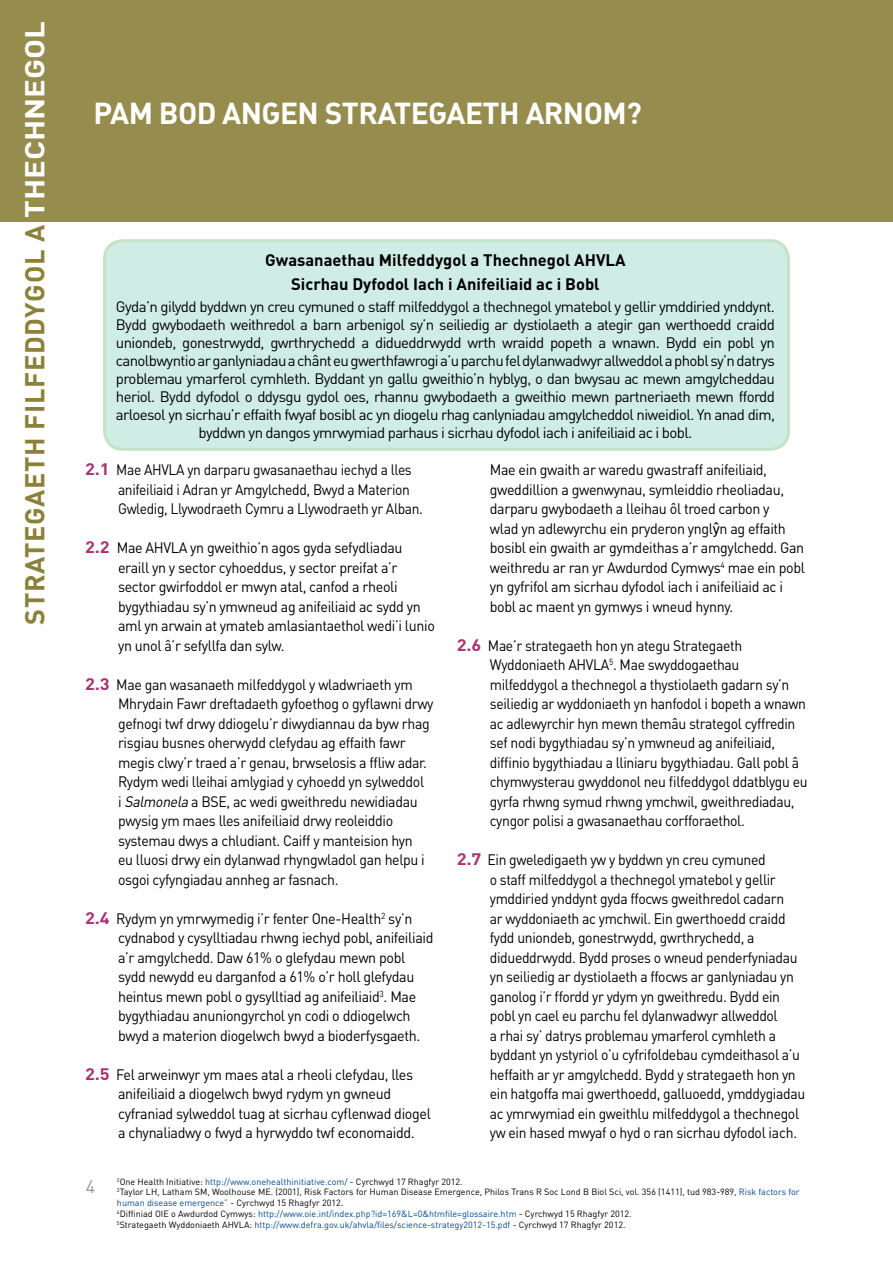
<style>
.page{position:relative;width:893px;height:1263px;background:#fff}
.page>*{position:absolute;margin:0;border:0;box-sizing:border-box;transform-origin:0 0}
.t1{font:30px "DIN Bold Alternate";letter-spacing:-.02em;color:#fff}
.t2{font:700 27px "DIN";letter-spacing:.025em;color:#8c813b}
.t3{font:18px "DIN";color:#939598}
.t4{font:700 16.5px/24px "DIN";color:#000;text-align:center}
.t5{font:15px/19.5px "DIN";letter-spacing:-.025em;color:#000;scale:.93 1}
.t6{font:15px/19.5px "DIN";letter-spacing:-.025em;color:#000;scale:.95 1}
.t7{font:15px/18px "DIN";letter-spacing:-.025em;color:#000;text-align:center}
.t8{font:15px/19.5px "DIN";letter-spacing:-.025em;color:#000;scale:.94 1}
.t9{font:15px/19.5px "DIN";letter-spacing:-.025em;color:#000;scale:.92 1}
.t10{font:9px/10.8px "DIN";color:#000}
.s1{color:#fff}
.s2{font-weight:700;font-size:16.5px;color:#a93274}
.s3{font-style:italic}
.s4{font-family:"Trebuchet MS"}
.s5{color:#004990}
</style>
<div class="page">
<div style="left:0;top:0;width:893px;height:222px;background:#968c4d"></div>
<div style="left:105px;top:241px;width:683px;height:208px;background:#d0ede5;border-radius:18px"></div>
<div style="left:103px;top:239px;width:687px;height:212px;border:3px solid #329b3e;border-radius:18px"></div>
<h2 class="t2" style="left:17px;top:625px;width:605px;rotate:-90deg">STRATEGAETH FILFEDDYGOL A <span class="s1">THECHNEGOL</span></h2>
<h1 class="t1" style="left:94px;top:94px;width:550px">PAM BOD ANGEN STRATEGAETH ARNOM?</h1>
<p class="t4" style="left:265px;top:247px;width:362px">Gwasanaethau Milfeddygol a Thechnegol AHVLA<br>Sicrhau Dyfodol Iach i Anifeiliaid ac i Bobl</p>
<p class="t7" style="left:116px;top:297px;width:661px">Gyda’n gilydd byddwn yn creu cymuned o staff milfeddygol a thechnegol ymatebol y gellir ymddiried ynddynt.<br>Bydd gwybodaeth weithredol a barn arbenigol sy’n seiliedig ar dystiolaeth a ategir gan werthoedd craidd uniondeb, gonestrwydd, gwrthrychedd a didueddrwydd wrth wraidd popeth a wnawn. Bydd ein pobl yn canolbwyntio ar ganlyniadau a chânt eu gwerthfawrogi a’u parchu fel dylanwadwyr allweddol a phobl sy’n datrys problemau ymarferol cymhleth. Byddant yn gallu gweithio’n hyblyg, o dan bwysau ac mewn amgylcheddau heriol. Bydd dyfodol o ddysgu gydol oes, rhannu gwybodaeth a gweithio mewn partneriaeth mewn ffordd arloesol yn sicrhau’r effaith fwyaf bosibl ac yn diogelu rhag canlyniadau amgylcheddol niweidiol. Yn anad dim, byddwn yn dangos ymrwymiad parhaus i sicrhau dyfodol iach i anifeiliaid ac i bobl.</p>
<p class="t9" style="left:118px;top:460px;width:333px;text-indent:-33px"><span class="s2">2.1</span> Mae AHVLA yn darparu gwasanaethau iechyd a lles anifeiliaid i Adran yr Amgylchedd, Bwyd a Materion<br>Gwledig, Llywodraeth Cymru a Llywodraeth yr Alban.</p>
<p class="t6" style="left:118px;top:538px;width:335px;text-indent:-33px"><span class="s2">2.2</span> Mae AHVLA yn gweithio’n agos gyda sefydliadau eraill yn y sector cyhoeddus, y sector preifat a’r sector gwirfoddol er mwyn atal, canfod a rheoli bygythiadau sy’n ymwneud ag anifeiliaid ac sydd yn aml yn arwain at ymateb amlasiantaethol wedi’i lunio yn unol â’r sefyllfa dan sylw.</p>
<p class="t8" style="left:118px;top:674px;width:337px;text-indent:-33px"><span class="s2">2.3</span> Mae gan wasanaeth milfeddygol y wladwriaeth ym Mhrydain Fawr dreftadaeth gyfoethog o gyflawni drwy gefnogi twf drwy ddiogelu’r diwydiannau da byw rhag risgiau busnes oherwydd clefydau ag effaith fawr megis clwy’r traed a’r genau, brwselosis a ffliw adar.<br>Rydym wedi lleihai amlygiad y cyhoedd yn sylweddol<br>i <span class="s3">Salmonela</span> a BSE, ac wedi gweithredu newidiadau pwysig ym maes lles anifeiliaid drwy reoleiddio systemau dwys a chludiant. Caiff y manteision hyn<br>eu lluosi drwy ein dylanwad rhyngwladol gan helpu i osgoi cyfyngiadau annheg ar fasnach.</p>
<p class="t6" style="left:118px;top:908px;width:334px;text-indent:-33px"><span class="s2">2.4</span> Rydym yn ymrwymedig i’r fenter One-Health<sup>2</sup> sy’n cydnabod y cysylltiadau rhwng iechyd pobl, anifeiliaid a’r amgylchedd. Daw 61% o glefydau mewn pobl sydd newydd eu darganfod a 61% o’r holl glefydau heintus mewn pobl o gysylltiad ag anifeiliaid<sup>3</sup>. Mae bygythiadau anuniongyrchol yn codi o ddiogelwch bwyd a materion diogelwch bwyd a bioderfysgaeth.</p>
<p class="t6" style="left:118px;top:1064px;width:331px;text-indent:-33px"><span class="s2">2.5</span> Fel arweinwyr ym maes atal a rheoli clefydau, lles anifeiliaid a diogelwch bwyd rydym yn gwneud cyfraniad sylweddol tuag at sicrhau cyflenwad diogel a chynaliadwy o fwyd a hyrwyddo twf economaidd.</p>
<p class="t6" style="left:490px;top:460px;width:333px">Mae ein gwaith ar waredu gwastraff anifeiliaid, gweddillion a gwenwynau, symleiddio rheoliadau, darparu gwybodaeth a lleihau ôl troed carbon y<br>wlad yn adlewyrchu ein pryderon yngl<span class="s4">ŷ</span>n ag effaith bosibl ein gwaith ar gymdeithas a’r amgylchedd. Gan weithredu ar ran yr Awdurdod Cymwys<sup>4</sup> mae ein pobl yn gyfrifol am sicrhau dyfodol iach i anifeiliaid ac i bobl ac maent yn gymwys i wneud hynny.</p>
<p class="t5" style="left:490px;top:635px;width:343px;text-indent:-33px"><span class="s2">2.6</span> Mae’r strategaeth hon yn ategu Strategaeth Wyddoniaeth AHVLA<sup>5</sup>. Mae swyddogaethau milfeddygol a thechnegol a thystiolaeth gadarn sy’n seiliedig ar wyddoniaeth yn hanfodol i bopeth a wnawn ac adlewyrchir hyn mewn themâu strategol cyffredin sef nodi bygythiadau sy’n ymwneud ag anifeiliaid, diffinio bygythiadau a lliniaru bygythiadau. Gall pobl â chymwysterau gwyddonol neu filfeddygol ddatblygu eu gyrfa rhwng symud rhwng ymchwil, gweithrediadau, cyngor polisi a gwasanaethau corfforaethol.</p>
<p class="t5" style="left:490px;top:850px;width:341px;text-indent:-33px"><span class="s2">2.7</span> Ein gweledigaeth yw y byddwn yn creu cymuned<br>o staff milfeddygol a thechnegol ymatebol y gellir ymddiried ynddynt gyda ffocws gweithredol cadarn<br>ar wyddoniaeth ac ymchwil. Ein gwerthoedd craidd fydd uniondeb, gonestrwydd, gwrthrychedd, a didueddrwydd. Bydd proses o wneud penderfyniadau yn seiliedig ar dystiolaeth a ffocws ar ganlyniadau yn ganolog i’r ffordd yr ydym yn gweithredu. Bydd ein pobl yn cael eu parchu fel dylanwadwyr allweddol<br>a rhai sy’ datrys problemau ymarferol cymhleth a byddant yn ystyriol o’u cyfrifoldebau cymdeithasol a’u heffaith ar yr amgylchedd. Bydd y strategaeth hon yn ein hatgoffa mai gwerthoedd, galluoedd, ymddygiadau ac ymrwymiad ein gweithlu milfeddygol a thechnegol yw ein hased mwyaf o hyd o ran sicrhau dyfodol iach.</p>
<p class="t3" style="left:86px;top:1175px;width:11px">4</p>
<p class="t10" style="left:117px;top:1176px;width:684px"><sup>2</sup>One Health Initiative: <span class="s5">http://www.onehealthinitiative.com/</span> - Cyrchwyd 17 Rhagfyr 2012.<br><sup>3</sup>Taylor LH, Latham SM, Woolhouse ME. (2001), Risk Factors for Human Disease Emergence, Philos Trans R Soc Lond B Biol Sci, vol. 356 (1411), tud 983-989, <span class="s5">Risk factors for human disease emergence”</span> - Cyrchwyd 15 Rhagfyr 2012.<br><sup>4</sup>Diffiniad OIE o Awdurdod Cymwys: <span class="s5">http://www.oie.int/index.php?id=169&amp;L=0&amp;htmfile=glossaire.htm</span> - Cyrchwyd 15 Rhagfyr 2012.<br><sup>5</sup>Strategaeth Wyddoniaeth AHVLA: <span class="s5">http://www.defra.gov.uk/ahvla/files/science-strategy2012-15.pdf</span> - Cyrchwyd 17 Rhagfyr 2012.</p>
</div>
